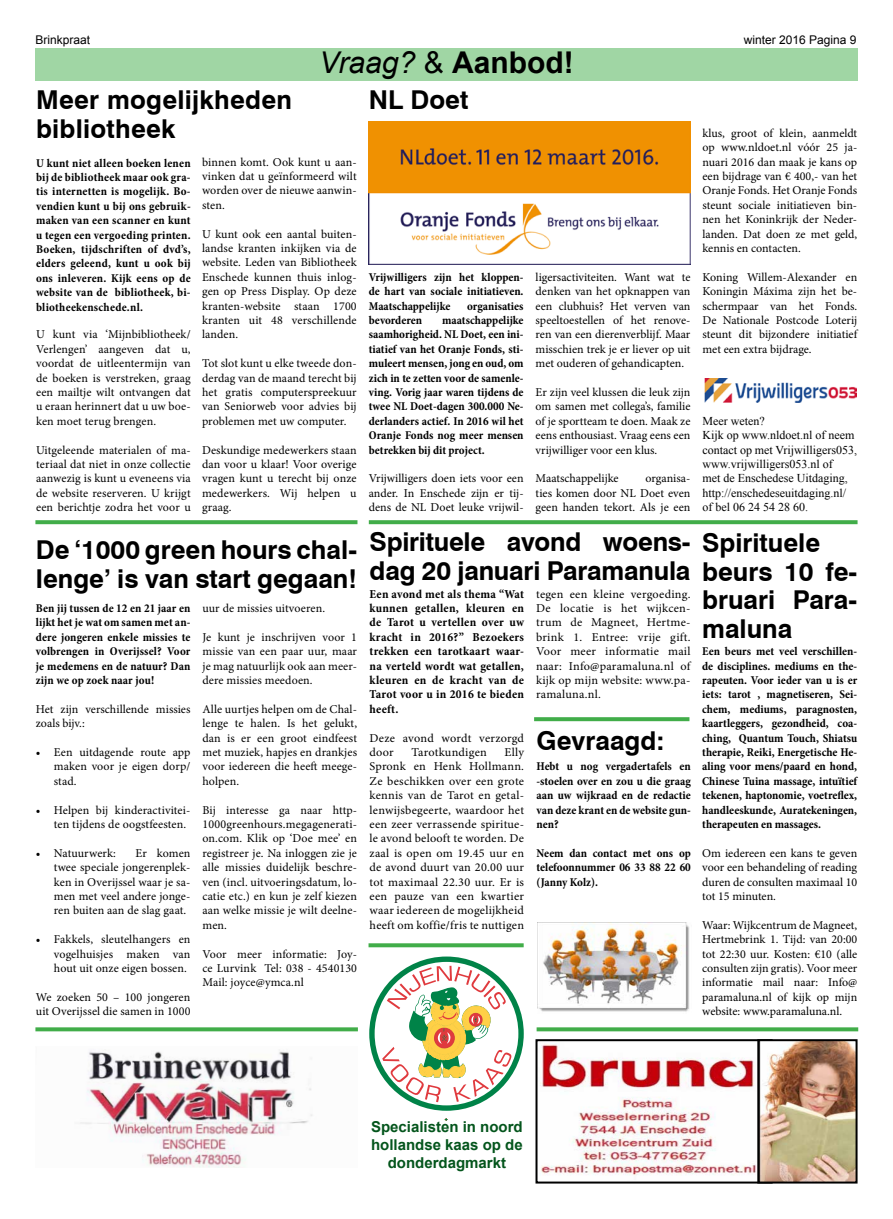
<style>
.page{position:relative;width:893px;height:1219px;background:#fff}
.page>*{position:absolute;margin:0;border:0;box-sizing:border-box;transform-origin:0 0}
.t1{font:700 30px "Arial";color:#000}
.t2{font:700 26px/28.8px "Swiss 721 BT";color:#000}
.t3{font:700 15px/18px "Arial";color:#04551c;text-align:center}
.t4{font:700 condensed 12.2px/14.4px "Minion Pro";letter-spacing:.02em;color:#000;text-align:justify}
.t5{font:12px/14.4px "Minion Pro";letter-spacing:.005em;color:#000;text-align:justify}
.t6{font:700 condensed 12px/14.4px "Minion Pro";color:#000;text-align:justify}
.t7{font:12px/14.4px "Times New Roman";color:#000}
.t8{font:12px "Arial";color:#000}
.s1{font-weight:400;font-style:italic}
.s2{font-weight:400}
</style>
<div class="page">
<div style="left:35px;top:48px;width:823px;height:33px;background:#a0d6a4"></div>
<svg style="left:369px;top:943px;width:155px;height:4px"></svg>
<svg style="left:369px;top:956px;width:155px;height:155px"></svg>
<img style="left:540px;top:1043px;width:217px;height:133px">
<div style="left:535px;top:1039px;width:238px;height:144px;border:2px solid #000"></div>
<img style="left:760px;top:1042px;width:94px;height:138px">
<div style="left:757px;top:1039px;width:100px;height:144px;border:2px solid #000"></div>
<img style="left:80px;top:1050px;width:233px;height:117px">
<svg style="left:35px;top:1027px;width:323px;height:4px"></svg>
<svg style="left:369px;top:520px;width:488px;height:4px;background:#4ab151"></svg>
<svg style="left:537px;top:1027px;width:321px;height:4px"></svg>
<img style="left:369px;top:122px;width:322px;height:142px">
<img style="left:704px;top:379px;width:152px;height:23px">
<svg style="left:35px;top:520px;width:322px;height:4px"></svg>
<svg style="left:534px;top:717px;width:155px;height:4px"></svg>
<img style="left:538px;top:922px;width:151px;height:90px">
<p class="t8" style="left:35px;top:32px;width:56px">Brinkpraat</p>
<p class="t8" style="left:744px;top:32px;width:114px">winter 2016 Pagina 9</p>
<h1 class="t1" style="left:319px;top:43px;width:256px"><span class="s1">Vraag?</span> <span class="s2">&amp;</span> Aanbod!</h1>
<h2 class="t2" style="left:36px;top:85px;width:257px">Meer mogelijkheden bibliotheek</h2>
<p class="t6" style="left:36px;top:156px;width:156px">U kunt niet alleen boeken lenen bij de bibliotheek maar ook gra&shy;tis internetten is mogelijk. Bo&shy;vendien kunt u bij ons gebruik&shy;maken van een scanner en kunt u tegen een vergoeding printen.<br>Boeken, tijdschriften of dvd’s, elders geleend, kunt u ook bij ons inleveren. Kijk eens op de website van de bibliotheek, bi&shy;bliotheekenschede.nl.</p>
<p class="t5" style="left:36px;top:327px;width:156px">U kunt via ‘Mijnbibliotheek/ Verlengen’ aangeven dat u, voordat de uitleentermijn van de boeken is verstreken, graag een mailtje wilt ontvangen dat u eraan herinnert dat u uw boe&shy;ken moet terug brengen.</p>
<p class="t5" style="left:36px;top:443px;width:156px">Uitgeleende materialen of ma&shy;teriaal dat niet in onze collectie aanwezig is kunt u eveneens via de website reserveren. U krijgt een berichtje zodra het voor u</p>
<p class="t5" style="left:202px;top:155px;width:156px">binnen komt. Ook kunt u aan&shy;vinken dat u geïnformeerd wilt worden over de nieuwe aanwin&shy;sten.</p>
<p class="t5" style="left:202px;top:227px;width:156px">U kunt ook een aantal buiten&shy;landse kranten inkijken via de website. Leden van Bibliotheek Enschede kunnen thuis inlog&shy;gen op Press Display. Op deze kranten-website staan 1700 kranten uit 48 verschillende landen.</p>
<p class="t5" style="left:202px;top:356px;width:156px">Tot slot kunt u elke tweede don&shy;derdag van de maand terecht bij het gratis computerspreekuur van Seniorweb voor advies bij problemen met uw computer.</p>
<p class="t5" style="left:202px;top:443px;width:156px">Deskundige medewerkers staan dan voor u klaar! Voor overige vragen kunt u terecht bij onze medewerkers. Wij helpen u graag.</p>
<h2 class="t2" style="left:36px;top:535px;width:323px">De ‘1000 green hours chal&shy;lenge’ is van start gegaan!</h2>
<p class="t6" style="left:36px;top:601px;width:156px">Ben jij tussen de 12 en 21 jaar en lijkt het je wat om samen met an&shy;dere jongeren enkele missies te volbrengen in Overijssel? Voor je medemens en de natuur? Dan zijn we op zoek naar jou!</p>
<p class="t5" style="left:36px;top:702px;width:156px">Het zijn verschillende missies zoals bijv.:</p>
<p class="t5" style="left:54px;top:745px;width:138px;text-indent:-18px">• Een uitdagende route app maken voor je eigen dorp/ stad.</p>
<p class="t5" style="left:54px;top:803px;width:138px;text-indent:-18px">• Helpen bij kinderactivitei&shy;ten tijdens de oogstfeesten.</p>
<p class="t5" style="left:36px;top:846px;width:82px">• Natuurwerk:</p>
<p class="t5" style="left:202px;top:601px;width:124px">uur de missies uitvoeren.</p>
<p class="t5" style="left:202px;top:630px;width:156px">Je kunt je inschrijven voor 1 missie van een paar uur, maar je mag natuurlijk ook aan meer&shy;dere missies meedoen.</p>
<p class="t5" style="left:202px;top:702px;width:156px">Alle uurtjes helpen om de Chal&shy;lenge te halen. Is het gelukt, dan is er een groot eindfeest met muziek, hapjes en drankjes voor iedereen die heeft meege&shy;holpen.</p>
<p class="t5" style="left:202px;top:803px;width:156px">Bij interesse ga naar http-1000greenhours.megagenerati&shy;on.com. Klik op ‘Doe mee’ en registreer je. Na inloggen zie je alle missies duidelijk beschre&shy;ven (incl. uitvoeringsdatum, lo&shy;catie etc.) en kun je zelf kiezen aan welke missie je wilt deelne&shy;men.</p>
<p class="t5" style="left:202px;top:947px;width:156px">Voor meer informatie: Joy&shy;ce Lurvink Tel: 038 - 4540130<br>Mail: joyce@ymca.nl</p>
<p class="t5" style="left:54px;top:846px;width:138px;text-indent:82px">Er komen twee speciale jongerenplek&shy;ken in Overijssel waar je sa&shy;men met veel andere jonge&shy;ren buiten aan de slag gaat.</p>
<p class="t5" style="left:54px;top:932px;width:138px;text-indent:-18px">• Fakkels, sleutelhangers en vogelhuisjes maken van hout uit onze eigen bossen.</p>
<p class="t5" style="left:36px;top:990px;width:156px">We zoeken 50 – 100 jongeren uit Overijssel die samen in 1000</p>
<h2 class="t2" style="left:369px;top:85px;width:101px">NL Doet</h2>
<p class="t6" style="left:369px;top:270px;width:156px">Vrijwilligers zijn het kloppen&shy;de hart van sociale initiatieven.<br>Maatschappelijke</p>
<p class="t6" style="left:467px;top:299px;width:58px">organisaties</p>
<p class="t6" style="left:369px;top:313px;width:156px;text-indent:73px">maatschappelijke saamhorigheid. NL Doet, een ini&shy;tiatief van het Oranje Fonds, sti&shy;muleert mensen, jong en oud, om zich in te zetten voor de samenle&shy;ving. Vorig jaar waren tijdens de twee NL Doet-dagen 300.000 Ne&shy;derlanders actief. In 2016 wil het Oranje Fonds nog meer mensen betrekken bij dit project.</p>
<p class="t5" style="left:369px;top:471px;width:156px">Vrijwilligers doen iets voor een ander. In Enschede zijn er tij&shy;dens de NL Doet leuke vrijwil-</p>
<p class="t6" style="left:369px;top:313px;width:55px">bevorderen</p>
<p class="t5" style="left:536px;top:270px;width:156px">ligersactiviteiten. Want wat te denken van het opknappen van een clubhuis? Het verven van speeltoestellen of het renove&shy;ren van een dierenverblijf. Maar misschien trek je er liever op uit met ouderen of gehandicapten.</p>
<p class="t5" style="left:536px;top:385px;width:156px">Er zijn veel klussen die leuk zijn om samen met collega’s, familie of je sportteam te doen. Maak ze eens enthousiast. Vraag eens een vrijwilliger voor een klus.</p>
<p class="t5" style="left:536px;top:471px;width:85px">Maatschappelijke</p>
<p class="t5" style="left:536px;top:471px;width:156px;text-indent:110px">organisa&shy;ties komen door NL Doet even geen handen tekort. Als je een</p>
<p class="t5" style="left:702px;top:126px;width:156px">klus, groot of klein, aanmeldt op www.nldoet.nl vóór 25 ja&shy;nuari 2016 dan maak je kans op een bijdrage van € 400,- van het Oranje Fonds. Het Oranje Fonds steunt sociale initiatieven bin&shy;nen het Koninkrijk der Neder&shy;landen. Dat doen ze met geld, kennis en contacten.</p>
<p class="t5" style="left:702px;top:270px;width:156px">Koning Willem-Alexander en Koningin Máxima zijn het be&shy;schermpaar van het Fonds.<br>De Nationale Postcode Loterij steunt dit bijzondere initiatief met een extra bijdrage.</p>
<p class="t7" style="left:702px;top:413px;width:156px">Meer weten?<br>Kijk op www.nldoet.nl of neem contact op met Vrijwilligers053, www.vrijwilligers053.nl of<br>met de Enschedese Uitdaging, http://enschedeseuitdaging.nl/ of bel 06 24 54 28 60.</p>
<h2 class="t2" style="left:370px;top:527px;width:489px">Spirituele avond woens- Spirituele dag 20 januari Paramanula beurs 10 fe-</h2>
<p class="t4" style="left:370px;top:586px;width:156px">Een avond met als thema “Wat kunnen getallen, kleuren en de Tarot u vertellen over uw kracht in 2016?” Bezoekers trekken een tarotkaart waar&shy;na verteld wordt wat getallen, kleuren en de kracht van de Tarot voor u in 2016 te bieden heeft.</p>
<p class="t5" style="left:370px;top:731px;width:156px">Deze avond wordt verzorgd door</p>
<p class="t5" style="left:536px;top:587px;width:156px">tegen een kleine vergoeding.<br>De locatie is het wijkcen&shy;trum de Magneet, Hertme&shy;brink 1. Entree: vrije gift.<br>Voor meer informatie mail naar: Info@paramaluna.nl of kijk op mijn website: www.pa&shy;ramaluna.nl.</p>
<h2 class="t2" style="left:702px;top:586px;width:157px">bruari Para&shy;maluna</h2>
<p class="t6" style="left:702px;top:644px;width:157px">Een beurs met veel verschillen&shy;de disciplines. mediums en the&shy;rapeuten. Voor ieder van u is er iets: tarot , magnetiseren, Sei&shy;chem, mediums, paragnosten, kaartleggers, gezondheid, coa&shy;ching, Quantum Touch, Shiatsu therapie, Reiki, Energetische He&shy;aling voor mens/paard en hond, Chinese Tuina massage, intuïtief tekenen, haptonomie, voetreflex, handleeskunde, Auratekeningen, therapeuten en massages.</p>
<p class="t5" style="left:702px;top:846px;width:157px">Om iedereen een kans te geven voor een behandeling of reading duren de consulten maximaal 10 tot 15 minuten.</p>
<p class="t5" style="left:702px;top:918px;width:157px">Waar: Wijkcentrum de Magneet, Hertmebrink 1. Tijd: van 20:00 tot 22:30 uur. Kosten: €10 (alle consulten zijn gratis). Voor meer informatie mail naar: Info@ paramaluna.nl of kijk op mijn website: www.paramaluna.nl.</p>
<h2 class="t2" style="left:537px;top:726px;width:129px">Gevraagd:</h2>
<p class="t6" style="left:537px;top:759px;width:156px">Hebt u nog vergadertafels en -stoelen over en zou u die graag aan uw wijkraad en de redactie van deze krant en de website gun&shy;nen?</p>
<p class="t6" style="left:537px;top:846px;width:156px">Neem dan contact met ons op telefoonnummer 06 33 88 22 60 (Janny Kolz).</p>
<p class="t5" style="left:370px;top:745px;width:156px;text-indent:135px">Elly Spronk en Henk Hollmann.<br>Ze beschikken over een grote kennis van de Tarot en getal&shy;lenwijsbegeerte, waardoor het een zeer verrassende spiritue&shy;le avond belooft te worden. De zaal is open om 19.45 uur en de avond duurt van 20.00 uur tot maximaal 22.30 uur. Er is een pauze van een kwartier waar iedereen de mogelijkheid heeft om koffie/fris te nuttigen</p>
<p class="t5" style="left:412px;top:745px;width:77px">Tarotkundigen</p>
<p class="t3" style="left:371px;top:1118px;width:153px">Specialisten in noord hollandse kaas op de donderdagmarkt</p>
</div>
